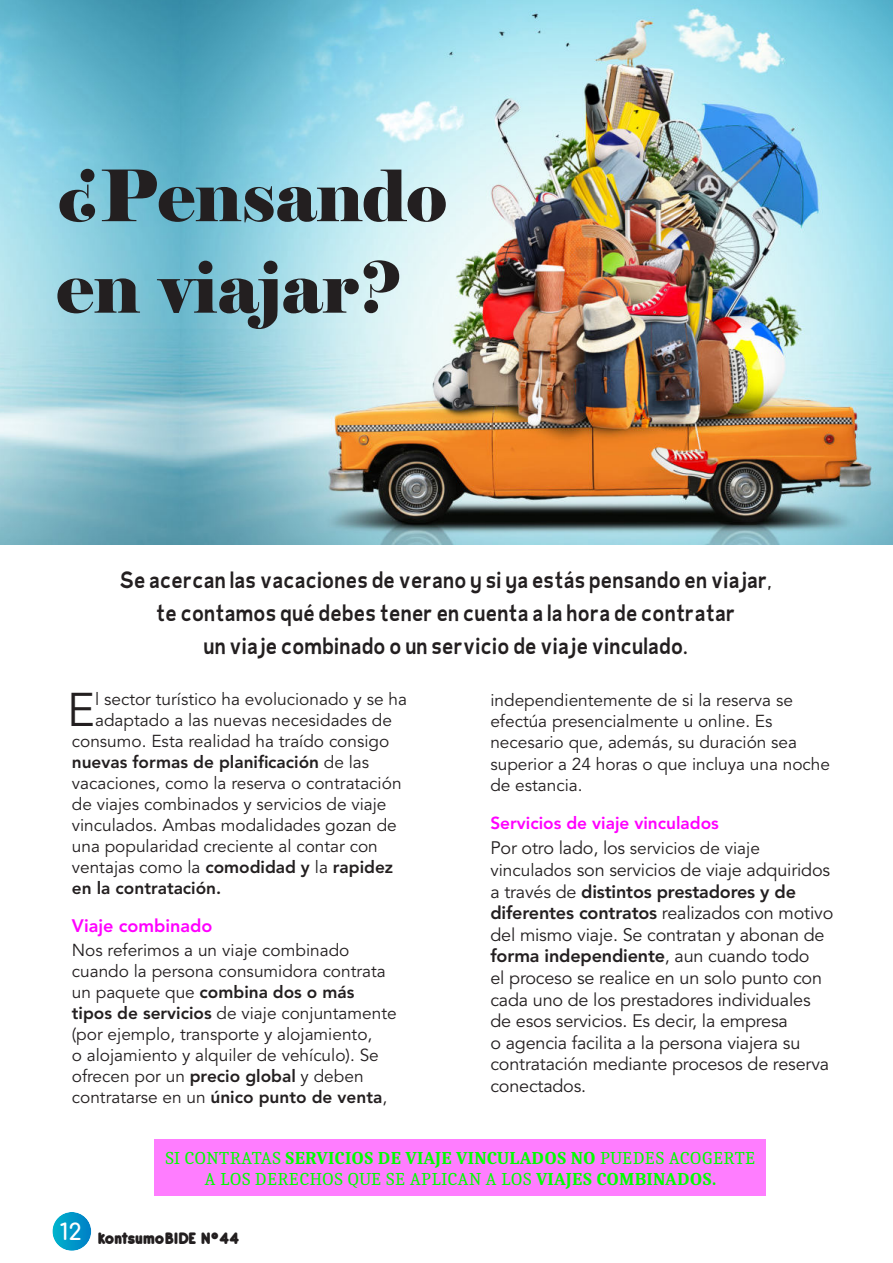
<style>
.page{position:relative;width:893px;height:1263px;background:#fff}
.page>*{position:absolute;margin:0;border:0;box-sizing:border-box;transform-origin:0 0}
.t1{font:70.8px/91.5px "Elephant";color:#231f20}
.t2{font:46.95px "Avenir LT Std";color:#231f20}
.t3{font:700 22.5px "Comfortaa";color:#fff}
.t4{font:21px/33px "Burbin Casual NC";letter-spacing:.01em;color:#231f20;text-align:center}
.t5{font:18px/21.6px "Avenir LT Std";letter-spacing:-.01em;color:#231f20}
.t6{font:18px/21.6px "Caladea";letter-spacing:.01em;color:#0f0;text-align:center}
.t7{font:800 18px "Antipasto";letter-spacing:-.025em;color:#231f20}
.t8{font:800 18px "Avenir LT Std";color:#f0f}
.t9{font:17.25px/21px "Avenir LT Std";color:#231f20}
.t10{font:800 17.25px "Avenir LT Std";color:#231f20}
.t11{font:800 17.25px/25.8px "Avenir LT Std";color:#f0f}
.s1{font-weight:400}
.s2{font-weight:800}
.s3{font-weight:400;font-size:18px;color:#231f20}
.s4{font-weight:400;color:#231f20}
.s5{font-size:17.25px}
.s6{font-weight:700}
</style>
<div class="page">
<img style="left:0;top:0;width:181px;height:544px">
<img style="left:181px;top:0;width:712px;height:544px">
<svg style="left:52px;top:1212px;width:39px;height:39px"></svg>
<div style="left:155px;top:1139px;width:611px;height:56px;background:#ff7dff"></div>
<h1 class="t1" style="left:56px;top:155px;width:392px">¿Pensando en viajar?</h1>
<p class="t4" style="left:120px;top:565px;width:654px">Se acercan las vacaciones de verano y si ya estás pensando en viajar, te contamos qué debes tener en cuenta a la hora de contratar<br>un viaje combinado o un servicio de viaje vinculado.</p>
<h2 class="t2" style="left:67px;top:685px;width:29px">E</h2>
<p class="t9" style="left:95px;top:690px;width:313px">l sector turístico ha evolucionado y se ha</p>
<p class="t9" style="left:95px;top:711px;width:298px">adaptado a las nuevas necesidades de</p>
<p class="t9" style="left:72px;top:732px;width:319px">consumo. Esta realidad ha traído consigo</p>
<p class="t10" style="left:72px;top:753px;width:299px">nuevas formas de planificación <span class="s1">de las</span></p>
<p class="t9" style="left:72px;top:774px;width:331px">vacaciones, como la reserva o contratación</p>
<p class="t9" style="left:72px;top:795px;width:316px">de viajes combinados y servicios de viaje</p>
<p class="t9" style="left:72px;top:816px;width:326px">vinculados. Ambas modalidades gozan de</p>
<p class="t9" style="left:72px;top:837px;width:308px">una popularidad creciente al contar con</p>
<p class="t10" style="left:72px;top:858px;width:323px"><span class="s1">ventajas como la</span> comodidad y <span class="s1">la</span> rapidez</p>
<p class="t10" style="left:72px;top:879px;width:151px">en la contratación.</p>
<p class="t8" style="left:72px;top:916px;width:142px">Viaje combinado</p>
<p class="t9" style="left:72px;top:940px;width:326px">Nos referimos a un viaje combinado cuando la persona consumidora contrata un paquete que <span class="s2">combina dos o más tipos de servicios</span> de viaje conjuntamente (por ejemplo, transporte y alojamiento,<br>o alojamiento y alquiler de vehículo). Se ofrecen por un <span class="s2">precio global</span> y deben contratarse en un <span class="s2">único punto de venta</span>,</p>
<p class="t9" style="left:490px;top:691px;width:341px">independientemente de si la reserva se efectúa presencialmente u online. Es necesario que, además, su duración sea superior a 24 horas o que incluya una noche de estancia.</p>
<p class="t11" style="left:490px;top:810px;width:271px">Servicios de viaje vinculados<br><span class="s3">Por otro lado, los</span> <span class="s4">servicios de viaje</span></p>
<p class="t5" style="left:490px;top:860px;width:344px"><span class="s5">vinculados</span> son servicios de viaje adquiridos a través de <span class="s2">distintos prestadores y de diferentes contratos</span> realizados con motivo del mismo viaje. Se contratan y abonan de <span class="s2">forma independiente</span>, aun cuando todo<br>el proceso se realice en un solo punto con cada uno de los prestadores individuales de esos servicios. Es decir, la empresa<br>o agencia facilita a la persona viajera su contratación mediante procesos de reserva conectados.</p>
<h3 class="t3" style="left:60px;top:1222px;width:24px">12</h3>
<p class="t6" style="left:165px;top:1148px;width:592px">SI CONTRATAS <span class="s6">SERVICIOS DE VIAJE VINCULADOS NO</span> PUEDES ACOGERTE<br>A LOS DERECHOS QUE SE APLICAN A LOS <span class="s6">VIAJES COMBINADOS.</span></p>
<p class="t7" style="left:98px;top:1227px;width:143px">kontsumoBIDE Nº44</p>
</div>
